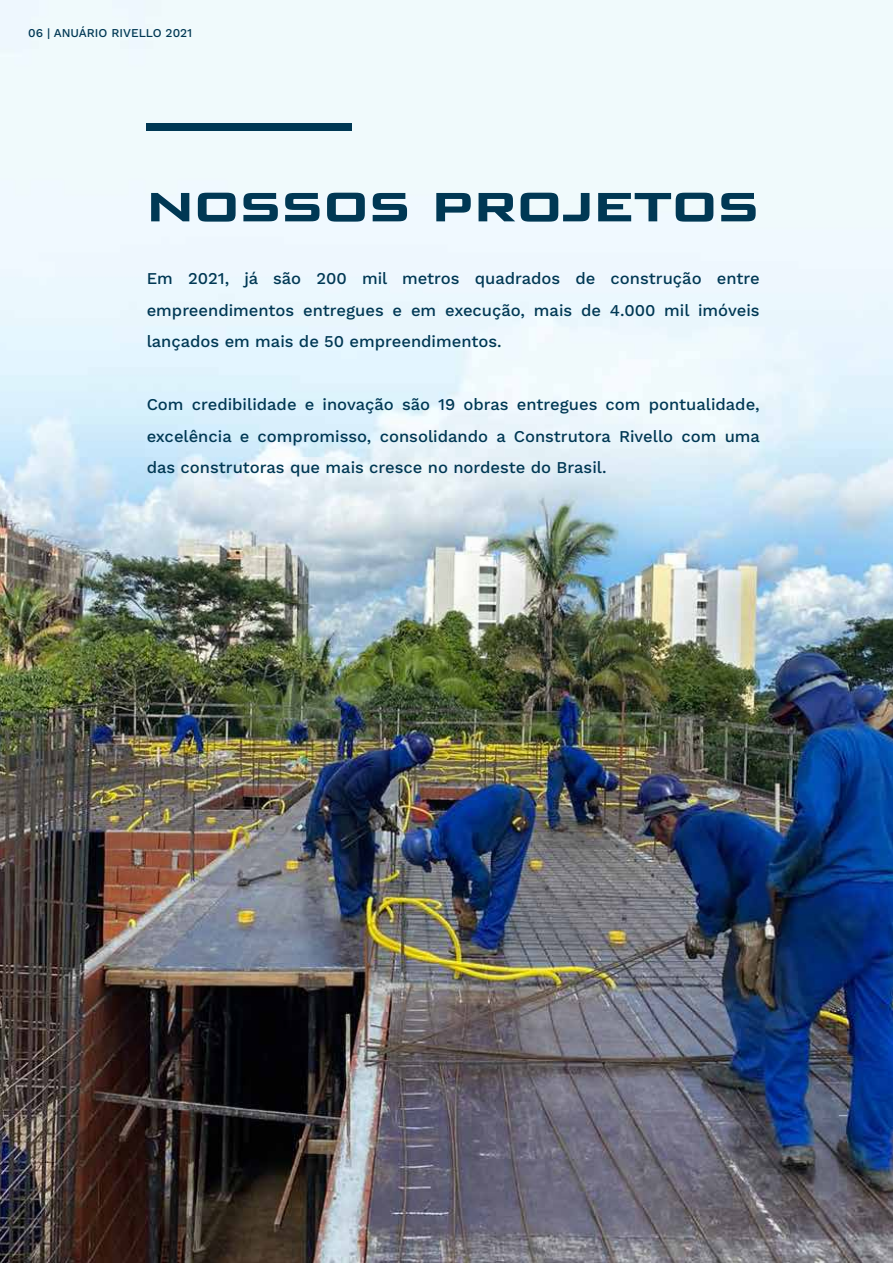
<style>
.page{position:relative;width:893px;height:1263px;background:#fff}
.page>*{position:absolute;margin:0;border:0;box-sizing:border-box;transform-origin:0 0}
.t1{font:700 54px "Bunken Tech Sans SC Wide W01";color:#003854}
.t2{font:500 16.5px/31.5px "Work Sans";color:#003854;text-align:justify}
.t3{font:500 12px "Work Sans";color:#003854}
</style>
<div class="page">
<img style="left:0;top:0;width:893px;height:1263px">
<div style="left:147px;top:123px;width:205px;height:7px;background:#003854"></div>
<p class="t3" style="left:28px;top:26px;width:166px">06 | ANUÁRIO RIVELLO 2021</p>
<h1 class="t1" style="left:147px;top:169px;width:614px">nossos projetos</h1>
<p class="t2" style="left:147px;top:264px;width:615px">Em 2021, já são 200 mil metros quadrados de construção entre empreendimentos entregues e em execução, mais de 4.000 mil imóveis lançados em mais de 50 empreendimentos.</p>
<p class="t2" style="left:147px;top:390px;width:615px">Com credibilidade e inovação são 19 obras entregues com pontualidade, excelência e compromisso, consolidando a Construtora Rivello com uma das construtoras que mais cresce no nordeste do Brasil.</p>
</div>
